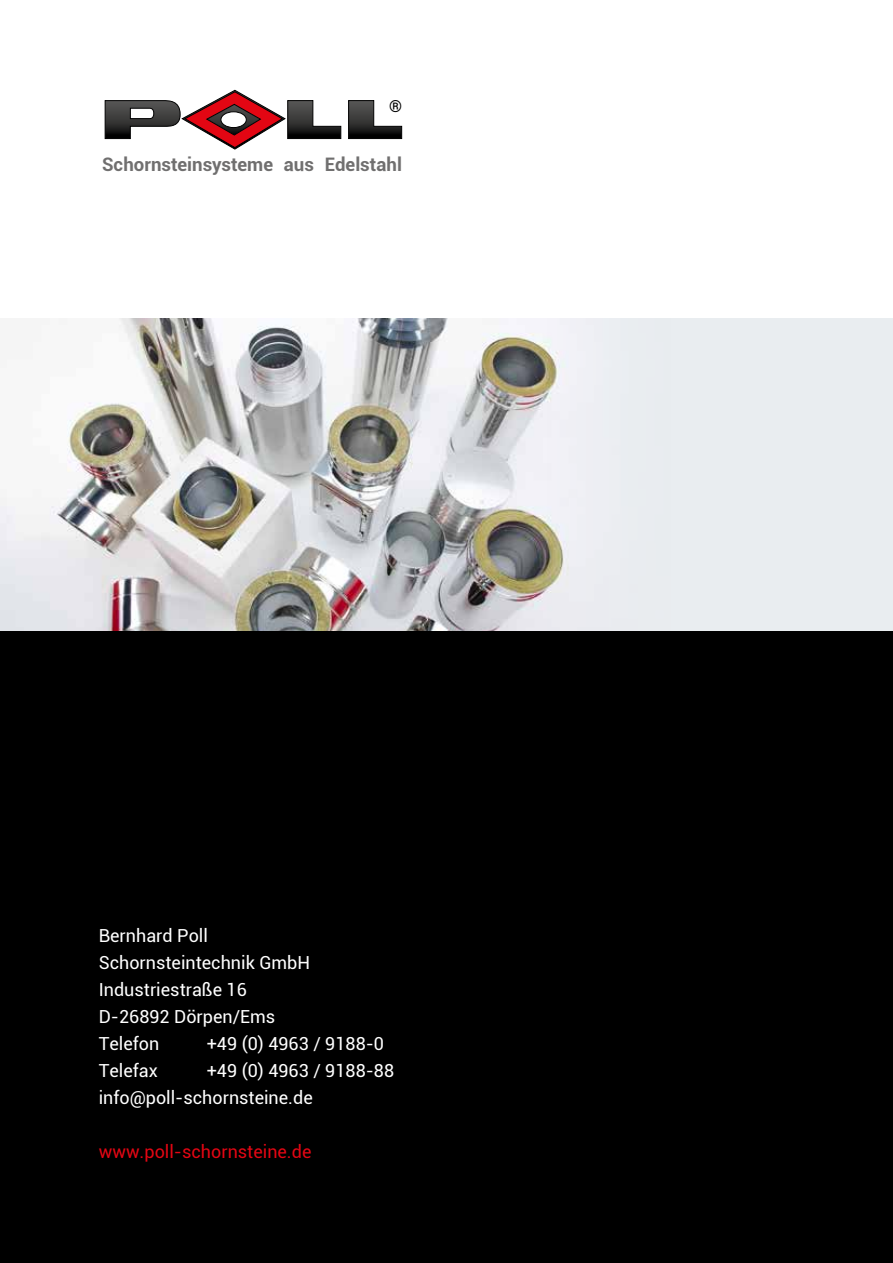
<style>
.page{position:relative;width:893px;height:1263px;background:#fff}
.page>*{position:absolute;margin:0;border:0;box-sizing:border-box;transform-origin:0 0}
.t1{font:700 18.6px "Roboto";color:#706f6f}
.t2{font:18px/27px "Roboto";color:#fff}
.t3{font:18px "Roboto";color:#e30613}
.t4{font:16.5px "Roboto";color:#000}
</style>
<div class="page">
<div style="left:0;top:318px;width:893px;height:354px;background:#e9edf0"></div>
<img style="left:0;top:318px;width:569px;height:313px">
<div style="left:0;top:631px;width:893px;height:632px;background:#000"></div>
<svg style="left:105px;top:90px;width:297px;height:60px"></svg>
<p class="t4" style="left:389px;top:95px;width:14px">®</p>
<p class="t1" style="left:102px;top:151px;width:301px">Schornsteinsysteme aus Edelstahl</p>
<p class="t2" style="left:99px;top:921px;width:213px">Bernhard Poll<br>Schornsteintechnik GmbH<br>Industriestraße 16<br>D-26892 Dörpen/Ems<br>Telefon</p>
<p class="t2" style="left:207px;top:1029px;width:179px">+49 (0) 4963 / 9188-0</p>
<p class="t2" style="left:99px;top:1056px;width:297px;text-indent:108px">+49 (0) 4963 / 9188-88 info@poll-schornsteine.de</p>
<p class="t3" style="left:99px;top:1139px;width:214px">www.poll-schornsteine.de</p>
<p class="t2" style="left:99px;top:1056px;width:61px">Telefax</p>
</div>
